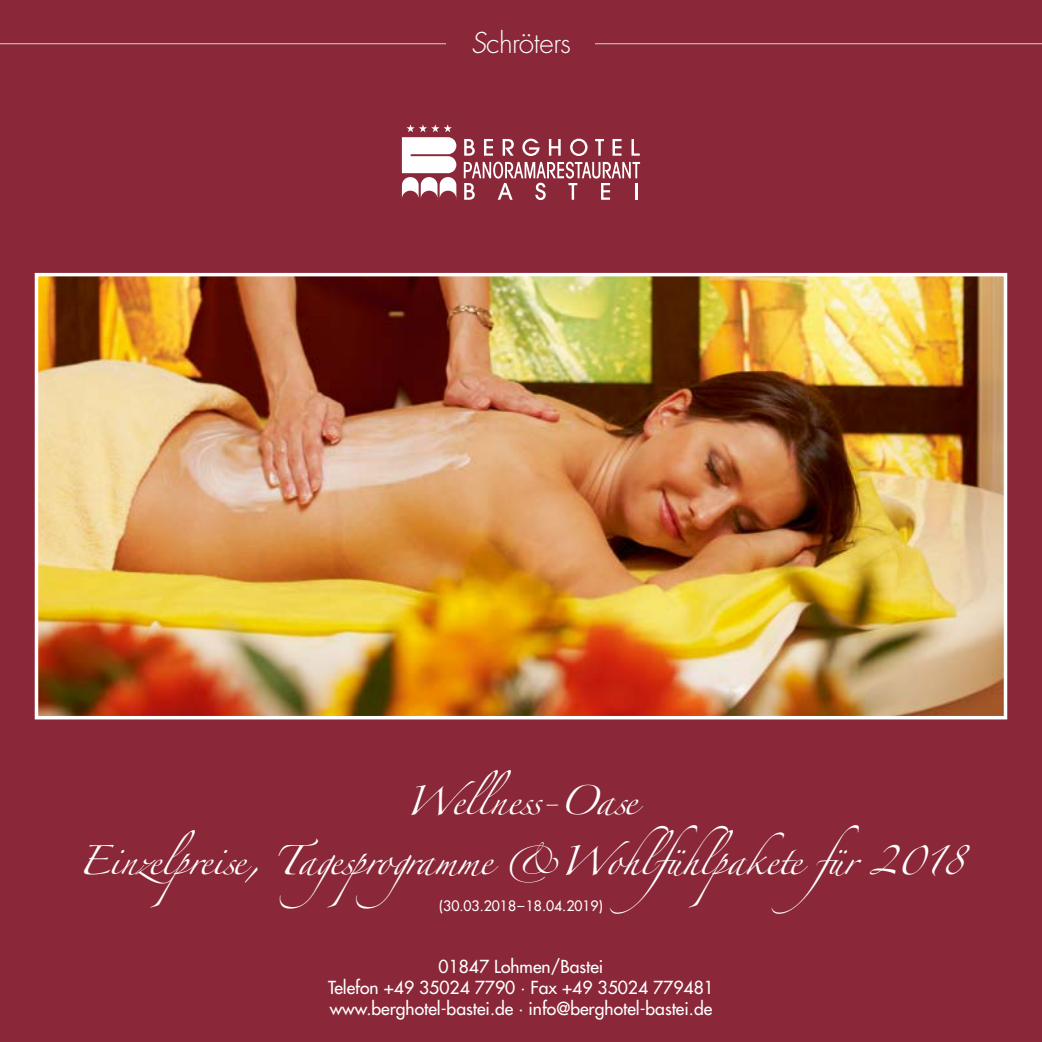
<style>
.page{position:relative;width:1042px;height:1042px;background:#8a2738}
.page>*{position:absolute;margin:0;border:0;box-sizing:border-box;transform-origin:0 0}
.t1{font:300 28px "Futura";letter-spacing:-.02em;color:#fff}
.t2{font:26.25px "Zapfino";letter-spacing:-.02em;color:#fff}
.t3{font:17.5px/21px "Futura";color:#fff;text-align:center}
.t4{font:14px "Futura";color:#fff}
.s1{font-style:italic}
</style>
<div class="page">
<hr style="left:0;top:43px;width:1042px;height:1px;background:#b1b2b3">
<img style="left:34px;top:272px;width:974px;height:448px">
<svg style="left:402px;top:124px;width:54px;height:74px"></svg>
<svg style="left:464px;top:139px;width:11px;height:17px"></svg>
<svg style="left:484px;top:139px;width:9px;height:17px"></svg>
<svg style="left:503px;top:139px;width:11px;height:17px"></svg>
<svg style="left:522px;top:139px;width:17px;height:17px"></svg>
<svg style="left:549px;top:139px;width:12px;height:17px"></svg>
<svg style="left:570px;top:139px;width:17px;height:17px"></svg>
<svg style="left:595px;top:139px;width:9px;height:17px"></svg>
<svg style="left:612px;top:139px;width:9px;height:17px"></svg>
<svg style="left:631px;top:139px;width:9px;height:17px"></svg>
<svg style="left:464px;top:162px;width:176px;height:38px"></svg>
<div style="left:446px;top:25px;width:149px;height:39px;background:#8a2738"></div>
<h1 class="t1" style="left:471px;top:26px;width:102px"><span class="s1">S</span>chröters</h1>
<h2 class="t2" style="left:405px;top:789px;width:233px">Wellness-Oase</h2>
<h2 class="t2" style="left:78px;top:849px;width:887px">Einzelpreise, Tagesprogramme &amp;Wohlfühlpakete für 2018</h2>
<p class="t4" style="left:439px;top:897px;width:165px">(30.03.2018–18.04.2019)</p>
<p class="t3" style="left:328px;top:955px;width:387px">01847 Lohmen/Bastei<br>Telefon +49 35024 7790 · Fax +49 35024 779481 www.berghotel-bastei.de · info@berghotel-bastei.de</p>
</div>
